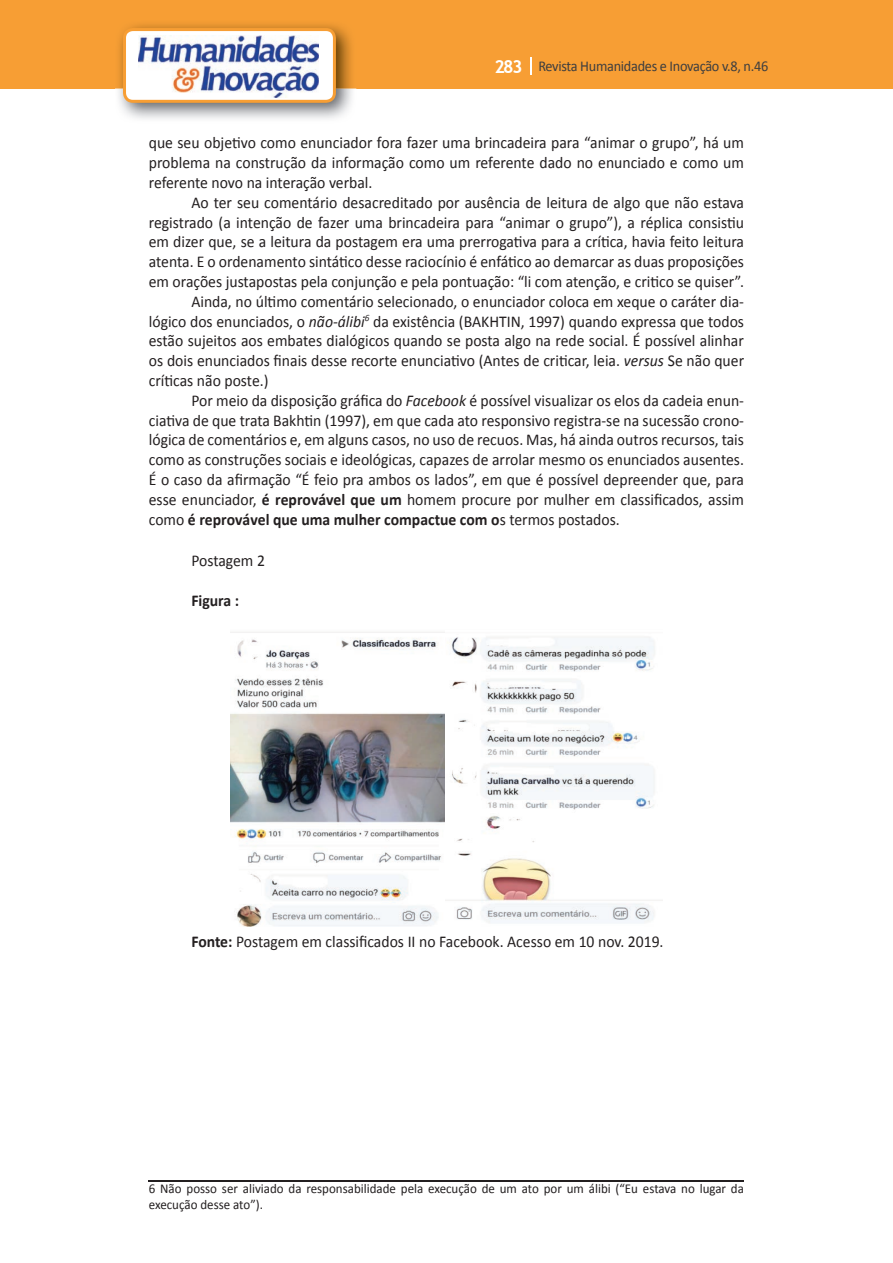
<style>
.page{position:relative;width:893px;height:1263px;background:#fff}
.page>*{position:absolute;margin:0;border:0;box-sizing:border-box;transform-origin:0 0}
.t1{font:16.5px/19.8px "Calibri";color:#231f20;text-align:justify;scale:.95 1}
.t2{font:700 16.5px "Calibri";color:#231f20;scale:.95 1}
.t3{font:15px "Calibri";letter-spacing:-.02em;color:#3e3e3f;scale:.95 1}
.t4{font:13.5px/16.2px "Calibri";color:#231f20;scale:.96 1}
.s1{font-family:"Trebuchet MS";font-weight:700;font-size:18px;color:#fff}
.s2{font-style:italic}
.s3{font-weight:700}
.s4{font-weight:400}
</style>
<div class="page">
<div style="left:0;top:0;width:893px;height:88px;background:#f79e34"></div>
<svg style="left:530px;top:57px;width:2px;height:18px"></svg>
<img style="left:115px;top:24px;width:241px;height:95px">
<svg style="left:123px;top:28px;width:213px;height:75px"></svg>
<img style="left:231px;top:632px;width:431px;height:295px">
<hr style="left:149px;top:1180px;width:595px;height:1px;background:#231f20">
<p class="t3" style="left:495px;top:57px;width:290px"><span class="s1">283</span> Revista Humanidades e Inovação v.8, n.46</p>
<p class="t1" style="left:149px;top:133px;width:628px">que seu objetivo como enunciador fora fazer uma brincadeira para “animar o grupo”, há um problema na construção da informação como um referente dado no enunciado e como um referente novo na interação verbal.</p>
<p class="t1" style="left:191px;top:193px;width:583px">Ao ter seu comentário desacreditado por ausência de leitura de algo que não estava</p>
<p class="t1" style="left:149px;top:212px;width:628px">registrado (a intenção de fazer uma brincadeira para “animar o grupo”), a réplica consistiu</p>
<p class="t1" style="left:149px;top:232px;width:628px">em dizer que, se a leitura da postagem era uma prerrogativa para a crítica, havia feito leitura</p>
<p class="t1" style="left:149px;top:252px;width:628px">atenta. E o ordenamento sintático desse raciocínio é enfático ao demarcar as duas proposições</p>
<p class="t1" style="left:149px;top:272px;width:628px">em orações justapostas pela conjunção e pela pontuação: “li com atenção, e critico se quiser”.</p>
<p class="t1" style="left:191px;top:292px;width:583px">Ainda, no último comentário selecionado, o enunciador coloca em xeque o caráter dia-</p>
<p class="t1" style="left:149px;top:311px;width:628px">lógico dos enunciados, o <span class="s2">não-álibi</span><sup>6</sup> da existência (BAKHTIN, 1997) quando expressa que todos</p>
<p class="t1" style="left:149px;top:331px;width:628px">estão sujeitos aos embates dialógicos quando se posta algo na rede social. É possível alinhar</p>
<p class="t1" style="left:149px;top:351px;width:628px">os dois enunciados finais desse recorte enunciativo (Antes de criticar, leia. <span class="s2">versus</span> Se não quer</p>
<p class="t1" style="left:149px;top:371px;width:127px">críticas não poste.)</p>
<p class="t1" style="left:191px;top:391px;width:583px">Por meio da disposição gráfica do <span class="s2">Facebook</span> é possível visualizar os elos da cadeia enun-</p>
<p class="t1" style="left:149px;top:410px;width:628px">ciativa de que trata Bakhtin (1997), em que cada ato responsivo registra-se na sucessão crono-</p>
<p class="t1" style="left:149px;top:430px;width:628px">lógica de comentários e, em alguns casos, no uso de recuos. Mas, há ainda outros recursos, tais</p>
<p class="t1" style="left:149px;top:450px;width:628px">como as construções sociais e ideológicas, capazes de arrolar mesmo os enunciados ausentes.</p>
<p class="t1" style="left:149px;top:470px;width:628px">É o caso da afirmação “É feio pra ambos os lados”, em que é possível depreender que, para</p>
<p class="t1" style="left:149px;top:490px;width:628px">esse enunciador, <span class="s3">é reprovável que um</span> homem procure por mulher em classificados, assim</p>
<p class="t2" style="left:149px;top:509px;width:497px"><span class="s4">como</span> é reprovável que uma mulher compactue com o<span class="s4">s termos postados.</span></p>
<p class="t1" style="left:191px;top:551px;width:79px">Postagem 2</p>
<p class="t2" style="left:191px;top:590px;width:52px">Figura :</p>
<p class="t1" style="left:191px;top:931px;width:499px"><span class="s3">Fonte:</span> Postagem em classificados II no Facebook. Acesso em 10 nov. 2019.</p>
<p class="t4" style="left:149px;top:1180px;width:621px">6 Não posso ser aliviado da responsabilidade pela execução de um ato por um álibi (“Eu estava no lugar da execução desse ato”).</p>
</div>
